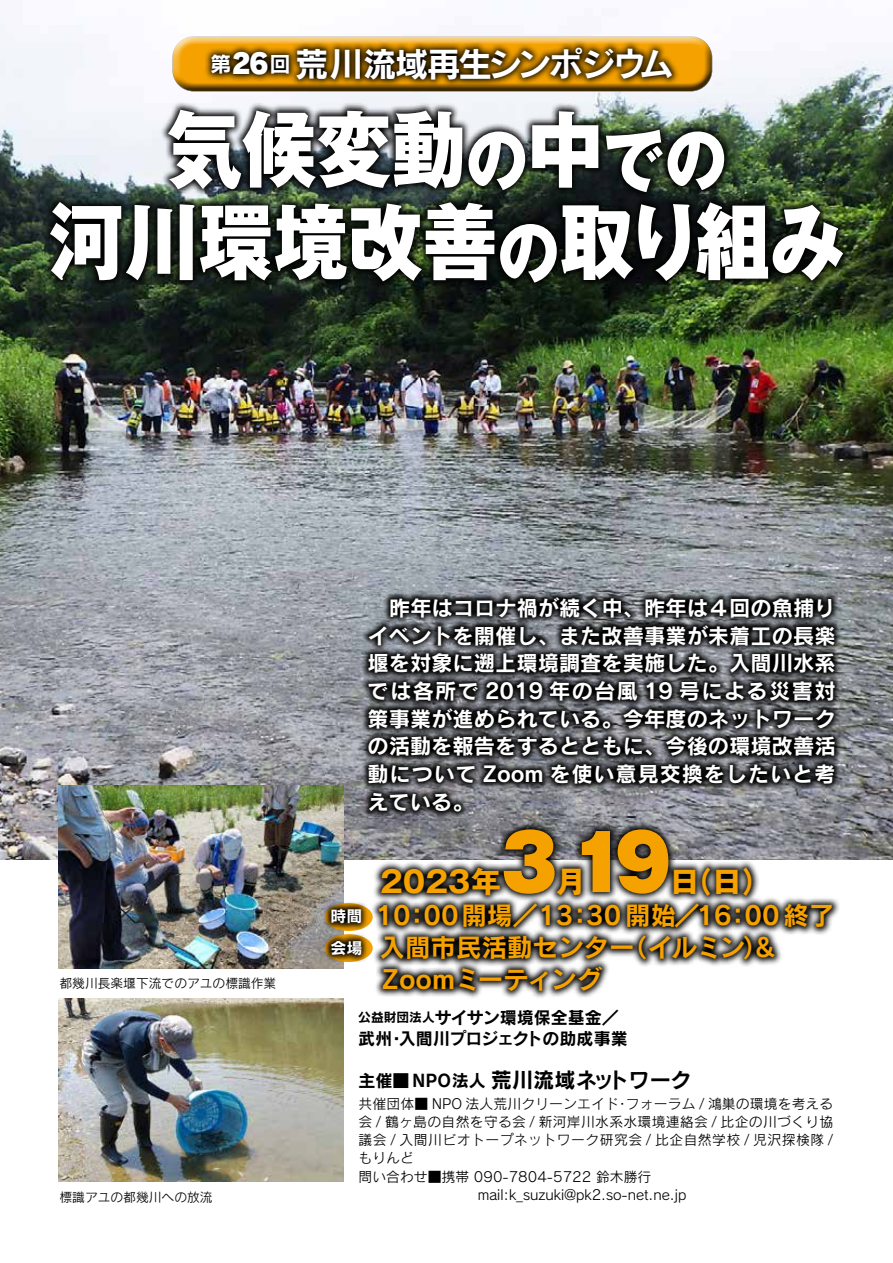
<style>
.page{position:relative;width:893px;height:1263px;background:#fff}
.page>*{position:absolute;margin:0;border:0;box-sizing:border-box;transform-origin:0 0}
.t1{font:82.95px/92.6px "Gothic MB101 hea";color:#fff;text-align:center;scale:.9 1}
.t2{font:74.4px "Gothic MB101 Ult";color:#f5a200}
.t3{font:34.05px "Rodin CID B";letter-spacing:-.06em;color:#fff}
.t4{font:700 29.7px "Gothic MB101";color:#f5a200}
.t5{font:27.6px "Rodin CID UB";color:#fff}
.t6{font:25.5px "Rodin CID B";color:#f5a200}
.t7{font:21.3px/27.6px "Rodin CID B";color:#fff;text-align:justify}
.t8{font:21.3px "Rodin CID B";color:#000}
.t9{font:16.95px/21.3px "Rodin CID B";color:#000}
.t10{font:15.9px "Rodin CID B";color:#fff}
.t11{font:13.8px "Rodin CID M";letter-spacing:.01em;color:#000}
.t12{font:13.8px "Rodin CID M";letter-spacing:.035em;color:#000}
.t13{font:12.75px "Rodin CID M";color:#000}
.s1{font-size:69.15px}
.s2{font-size:12.75px}
</style>
<div class="page">
<img style="left:0;top:17px;width:893px;height:842px">
<svg style="left:361px;top:590px;width:481px;height:229px;background:#3b3c3f"></svg>
<div style="left:172px;top:30px;width:542px;height:49px;background:#fff;opacity:.75"></div>
<div style="left:172px;top:42px;width:542px;height:52px;background:#000;opacity:.75"></div>
<svg style="left:203px;top:40px;width:477px;height:48px;background:#7d5405"></svg>
<svg style="left:42px;top:101px;width:810px;height:190px;background:#313832"></svg>
<img style="left:58px;top:998px;width:285px;height:183px">
<img style="left:58px;top:786px;width:285px;height:182px">
<svg style="left:323px;top:820px;width:518px;height:180px"></svg>
<h3 class="t3" style="left:295px;top:41px;width:380px">荒川流域再生シンポジウム</h3>
<p class="t5" style="left:232px;top:44px;width:39px">26</p>
<p class="t7" style="left:210px;top:49px;width:23px">第</p>
<p class="t7" style="left:270px;top:49px;width:23px">回</p>
<h1 class="t1" style="left:50px;top:94px;width:885px">気候変動<span class="s1">の</span>中<span class="s1">での<br></span>河川環境改善<span class="s1">の</span>取り組み</h1>
<p class="t7" style="left:367px;top:593px;width:470px;text-indent:22px">昨年はコロナ禍が続く中、昨年は４回の魚捕りイベントを開催し、また改善事業が未着工の長楽堰を対象に遡上環境調査を実施した。入間川水系では各所で 2019 年の台風 19 号による災害対策事業が進められている。今年度のネットワークの活動を報告をするとともに、今後の環境改善活動について Zoom を使い意見交換をしたいと考えている。</p>
<p class="t13" style="left:60px;top:975px;width:218px">都幾川長楽堰下流でのアユの標識作業</p>
<p class="t13" style="left:60px;top:1189px;width:155px">標識アユの都幾川への放流</p>
<p class="t10" style="left:331px;top:905px;width:33px">時間</p>
<h2 class="t2" style="left:501px;top:806px;width:172px">3 19</h2>
<h3 class="t4" style="left:670px;top:861px;width:103px">（日日(</h3>
<h3 class="t4" style="left:380px;top:861px;width:123px">2023年</h3>
<p class="t6" style="left:375px;top:899px;width:460px">10：00開場／13：30開始／16：00終了</p>
<h3 class="t4" style="left:556px;top:861px;width:31px">月</h3>
<p class="t6" style="left:622px;top:931px;width:154px">（イルミン &amp;(</p>
<p class="t6" style="left:379px;top:931px;width:257px">入間市民活動センター</p>
<p class="t10" style="left:331px;top:937px;width:33px">会場</p>
<p class="t6" style="left:331px;top:962px;width:273px">　　Zoomミーティング</p>
<p class="t9" style="left:358px;top:1006px;width:271px"><span class="s2">公益財団法人</span>サイサン環境保全基金／武州入間川プロジェクトの助成事業</p>
<p class="t9" style="left:388px;top:1027px;width:19px">・</p>
<p class="t8" style="left:491px;top:1066px;width:202px">荒川流域ネットワーク</p>
<p class="t9" style="left:359px;top:1069px;width:129px">主催■NPO法人</p>
<p class="t11" style="left:626px;top:1095px;width:209px">フォーラム / 鴻巣の環境を考える</p>
<p class="t11" style="left:359px;top:1095px;width:262px">共催団体■ NPO 法人荒川クリーンエイド</p>
<p class="t11" style="left:359px;top:1113px;width:476px">会 / 鶴ヶ島の自然を守る会 / 新河岸川水系水環境連絡会 / 比企の川づくり協</p>
<p class="t12" style="left:359px;top:1131px;width:476px">議会 / 入間川ビオトープネットワーク研究会 / 比企自然学校 / 児沢探検隊 /</p>
<p class="t11" style="left:359px;top:1149px;width:57px">もりんど</p>
<p class="t11" style="left:359px;top:1168px;width:294px">問い合わせ■携帯 090-7804-5722 鈴木勝行</p>
<p class="t11" style="left:478px;top:1186px;width:210px">mail _k: suzuki@pk2.so-net.ne j p.</p>
<p class="t11" style="left:615px;top:1095px;width:15px">・</p>
</div>
